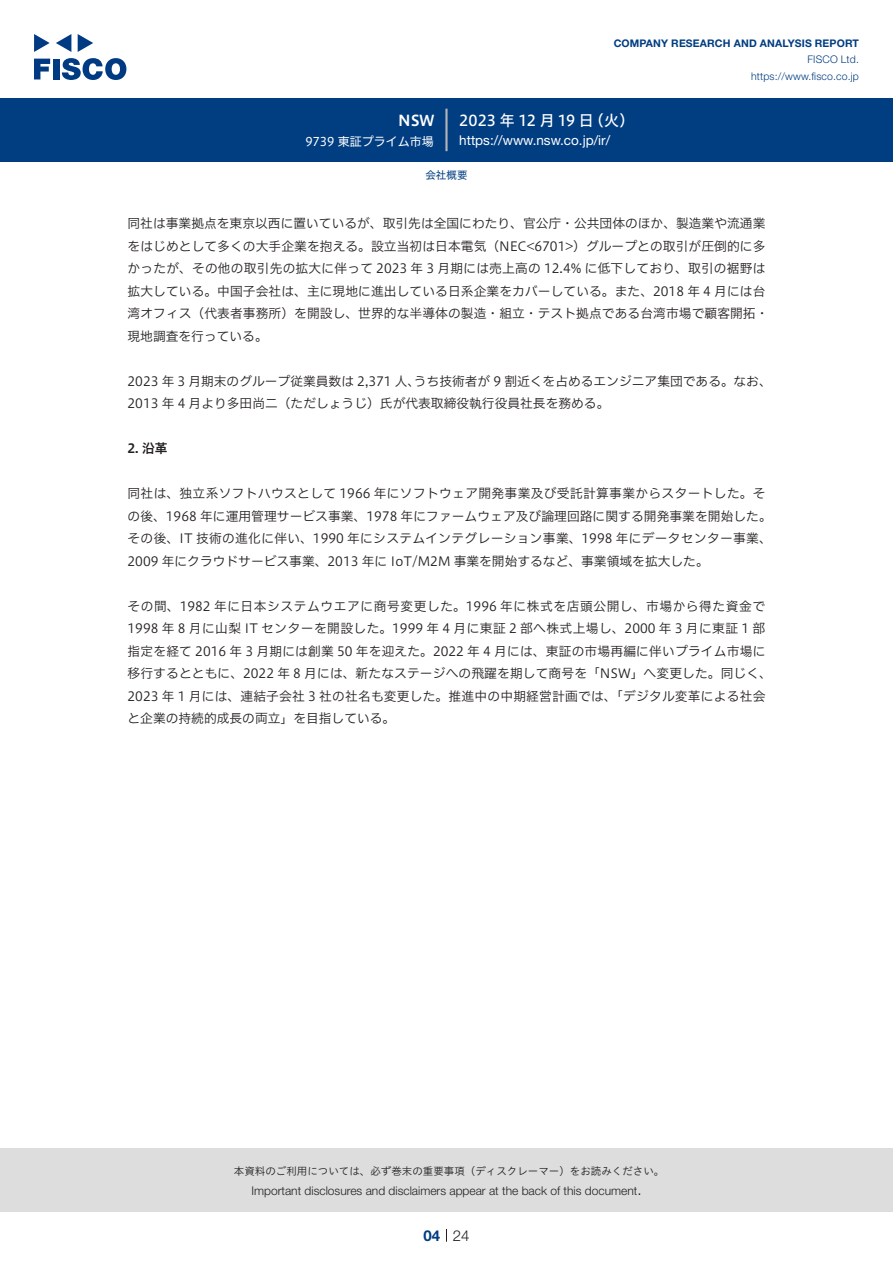
<style>
.page{position:relative;width:893px;height:1263px;background:#fff}
.page>*{position:absolute;margin:0;border:0;box-sizing:border-box;transform-origin:0 0}
.t1{font:15px "Hiragino UD Sans F Std N W5";letter-spacing:.005em;color:#fff}
.t2{font:300 15px "Helvetica Neue LT Std";color:#231f20}
.t3{font:15px "Hiragino UD Sans F Std N W6";color:#fff}
.t4{font:700 15px "Helvetica Neue LT Std";color:#003d81}
.t5{font:13.5px "Helvetica Neue LT Std";color:#fff}
.t6{font:12.75px/22.5px "Hiragino UD Sans F Std N W3";letter-spacing:.005em;color:#231f20}
.t7{font:12.75px "Hiragino UD Sans F Std N W6";color:#231f20}
.t8{font:300 12px "Helvetica Neue LT Std";color:#231f20}
.t9{font:12px "Hiragino UD Sans F Std N W4";color:#fff}
.t10{font:10.5px "Hiragino UD Sans Std W3";color:#231f20}
.t11{font:700 10.5px "Helvetica Neue LT Std";letter-spacing:.015em;color:#003d81}
.t12{font:300 10.5px/16.5px "Helvetica Neue LT Std";letter-spacing:.015em;color:#003d81;text-align:right}
.t13{font:10.5px "Hiragino UD Sans F Std N W4";color:#003d81}
</style>
<div class="page">
<div style="left:0;top:1148px;width:893px;height:64px;background:#ddd"></div>
<svg style="left:34px;top:59px;width:16px;height:20px"></svg>
<div style="left:53px;top:59px;width:6px;height:20px;background:#003a83"></div>
<svg style="left:62px;top:58px;width:64px;height:22px"></svg>
<svg style="left:34px;top:34px;width:16px;height:18px"></svg>
<svg style="left:78px;top:34px;width:15px;height:18px"></svg>
<svg style="left:56px;top:34px;width:15px;height:18px"></svg>
<div style="left:0;top:98px;width:893px;height:64px;background:#003d81"></div>
<hr style="left:445px;top:109px;width:3px;height:42px;background:#b5b5b6">
<svg style="left:446px;top:1229px;width:1px;height:13px"></svg>
<p class="t3" style="left:398px;top:109px;width:38px">NSW</p>
<p class="t9" style="left:305px;top:132px;width:130px">9739 東証プライム市場</p>
<p class="t11" style="left:614px;top:37px;width:247px">COMPANY RESEARCH AND ANALYSIS REPORT</p>
<p class="t12" style="left:751px;top:51px;width:109px">FISCO Ltd. https://www.fisco.co j p.</p>
<p class="t1" style="left:589px;top:109px;width:47px">（火(</p>
<p class="t1" style="left:459px;top:109px;width:136px">2023 年 12 月 19 日</p>
<p class="t5" style="left:459px;top:132px;width:152px">https: / / w w w . n s w . c o j p. /i r/</p>
<p class="t13" style="left:425px;top:167px;width:43px">会社概要</p>
<p class="t6" style="left:128px;top:211px;width:642px">同社は事業拠点を東京以西に置いているが、取引先は全国にわたり、官公庁・公共団体のほか、製造業や流通業をはじめとして多くの大手企業を抱える。設立当初は日本電気（NEC&lt;6701&gt;）グループとの取引が圧倒的に多かったが、その他の取引先の拡大に伴って 2023 年 3 月期には売上高の 12.4% に低下しており、取引の裾野は拡大している。中国子会社は、主に現地に進出している日系企業をカバーしている。また、2018 年 4 月には台湾オフィス（代表者事務所）を開設し、世界的な半導体の製造・組立・テスト拠点である台湾市場で顧客開拓・現地調査を行っている。</p>
<p class="t6" style="left:414px;top:369px;width:359px">うち技術者が 9 割近くを占めるエンジニア集団である。なお、</p>
<p class="t6" style="left:128px;top:369px;width:483px">2023 年 3 月期末のグループ従業員数は 2,371 人、<br>2013 年 4 月より多田尚二（ただしょうじ）氏が代表取締役執行役員社長を務める。</p>
<p class="t7" style="left:128px;top:439px;width:42px">2. 沿革</p>
<p class="t6" style="left:128px;top:481px;width:646px">同社は、独立系ソフトハウスとして 1966 年にソフトウェア開発事業及び受託計算事業からスタートした。その後、1968 年に運用管理サービス事業、1978 年にファームウェア及び論理回路に関する開発事業を開始した。その後、IT 技術の進化に伴い、1990 年にシステムインテグレーション事業、1998 年にデータセンター事業、2009 年にクラウドサービス事業、2013 年に IoT M/ 2M 事業を開始するなど、事業領域を拡大した。</p>
<p class="t6" style="left:128px;top:594px;width:646px">その間、1982 年に日本システムウエアに商号変更した。1996 年に株式を店頭公開し、市場から得た資金で1998 年 8 月に山梨 IT センターを開設した。1999 年 4 月に東証 2 部へ株式上場し、2000 年 3 月に東証 1 部指定を経て 2016 年 3 月期には創業 50 年を迎えた。2022 年 4 月には、東証の市場再編に伴いプライム市場に移行するとともに、2022 年 8 月には、新たなステージへの飛躍を期して商号を「NSW」へ変更した。同じく、2023 年 1 月には、連結子会社 3 社の社名も変更した。推進中の中期経営計画では、「デジタル変革による社会と企業の持続的成長の両立」を目指している。</p>
<p class="t10" style="left:234px;top:1163px;width:432px">本資料のご利用については、必ず巻末の重要事項（ディスクレーマー）をお読みください。</p>
<p class="t2" style="left:637px;top:1180px;width:6px">.</p>
<p class="t8" style="left:251px;top:1183px;width:387px">Important disclosures and disclaimers appear at the back of this document</p>
<p class="t4" style="left:423px;top:1226px;width:18px">04</p>
<p class="t2" style="left:453px;top:1226px;width:18px">24</p>
</div>
